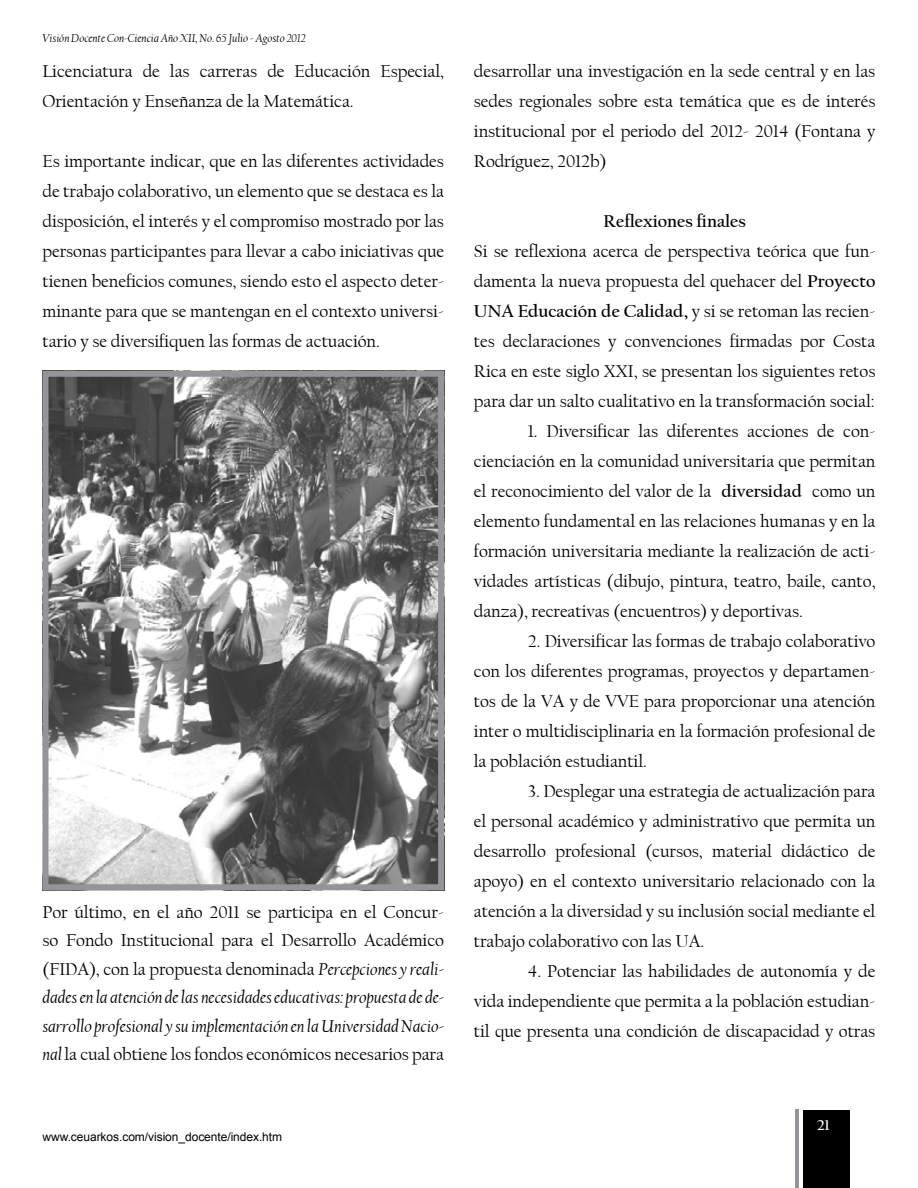
<style>
.page{position:relative;width:918px;height:1188px;background:#fff}
.page>*{position:absolute;margin:0;border:0;box-sizing:border-box;transform-origin:0 0}
.t1{font:18px/30px "Californian FB";letter-spacing:-.005em;color:#000;text-align:justify}
.t2{font:700 18px "Californian FB";letter-spacing:-.005em;color:#000}
.t3{font:700 15px "Californian FB";color:#fff}
.t4{font:italic 12px "Californian FB";letter-spacing:-.005em;color:#000}
.t5{font:12px "Arial";letter-spacing:-.005em;color:#000}
.s1{font-style:italic}
.s2{font-weight:700}
</style>
<div class="page">
<div style="left:803px;top:1110px;width:46px;height:78px;background:#000"></div>
<hr style="left:796px;top:1110px;width:3px;height:78px;background:#939598">
<img style="left:50px;top:378px;width:387px;height:505px">
<div style="left:43px;top:371px;width:401px;height:519px;border:6px solid #939598"></div>
<p class="t4" style="left:43px;top:31px;width:265px">Visión Docente Con-Ciencia Año XII, No. 65 Julio - Agosto 2012</p>
<p class="t1" style="left:43px;top:57px;width:403px">Licenciatura de las carreras de Educación Especial,<br>Orientación y Enseñanza de la Matemática.</p>
<p class="t1" style="left:43px;top:147px;width:403px">Es importante indicar, que en las diferentes actividades de trabajo colaborativo, un elemento que se destaca es la disposición, el interés y el compromiso mostrado por las personas participantes para llevar a cabo iniciativas que tienen beneficios comunes, siendo esto el aspecto deter&shy;minante para que se mantengan en el contexto universi&shy;tario y se diversifiquen las formas de actuación.</p>
<p class="t1" style="left:43px;top:898px;width:403px;line-height:28.5px">Por último, en el año 2011 se participa en el Concur&shy;so Fondo Institucional para el Desarrollo Académico (FIDA), con la propuesta denominada <span class="s1">Percepciones y reali&shy;dades en la atención de las necesidades educativas: propuesta de de&shy;sarrollo profesional y su implementación en la Universidad Nacio&shy;nal</span> la cual obtiene los fondos económicos necesarios para</p>
<p class="t5" style="left:43px;top:1129px;width:241px">www.ceuarkos.com/vision_docente/index.htm</p>
<p class="t1" style="left:474px;top:57px;width:403px">desarrollar una investigación en la sede central y en las sedes regionales sobre esta temática que es de interés institucional por el periodo del 2012- 2014 (Fontana y Rodríguez, 2012b)</p>
<p class="t2" style="left:604px;top:211px;width:144px">Reflexiones finales</p>
<p class="t1" style="left:474px;top:237px;width:403px">Si se reflexiona acerca de perspectiva teórica que fun&shy;damenta la nueva propuesta del quehacer del <span class="s2">Proyecto UNA Educación de Calidad,</span> y si se retoman las recien&shy;tes declaraciones y convenciones firmadas por Costa Rica en este siglo XXI, se presentan los siguientes retos para dar un salto cualitativo en la transformación social:</p>
<p class="t1" style="left:474px;top:417px;width:403px;text-indent:54px">1. Diversificar las diferentes acciones de con&shy;cienciación en la comunidad universitaria que permitan el reconocimiento del valor de la <span class="s2">diversidad</span> como un elemento fundamental en las relaciones humanas y en la formación universitaria mediante la realización de acti&shy;vidades artísticas (dibujo, pintura, teatro, baile, canto, danza), recreativas (encuentros) y deportivas.</p>
<p class="t1" style="left:474px;top:627px;width:403px;text-indent:54px">2. Diversificar las formas de trabajo colaborativo con los diferentes programas, proyectos y departamen&shy;tos de la VA y de VVE para proporcionar una atención inter o multidisciplinaria en la formación profesional de la población estudiantil.</p>
<p class="t1" style="left:474px;top:777px;width:403px;text-indent:54px">3. Desplegar una estrategia de actualización para el personal académico y administrativo que permita un desarrollo profesional (cursos, material didáctico de apoyo) en el contexto universitario relacionado con la atención a la diversidad y su inclusión social mediante el trabajo colaborativo con las UA.</p>
<p class="t1" style="left:474px;top:957px;width:403px;text-indent:54px">4. Potenciar las habilidades de autonomía y de vida independiente que permita a la población estudian&shy;til que presenta una condición de discapacidad y otras</p>
<p class="t3" style="left:817px;top:1117px;width:15px">21</p>
</div>
